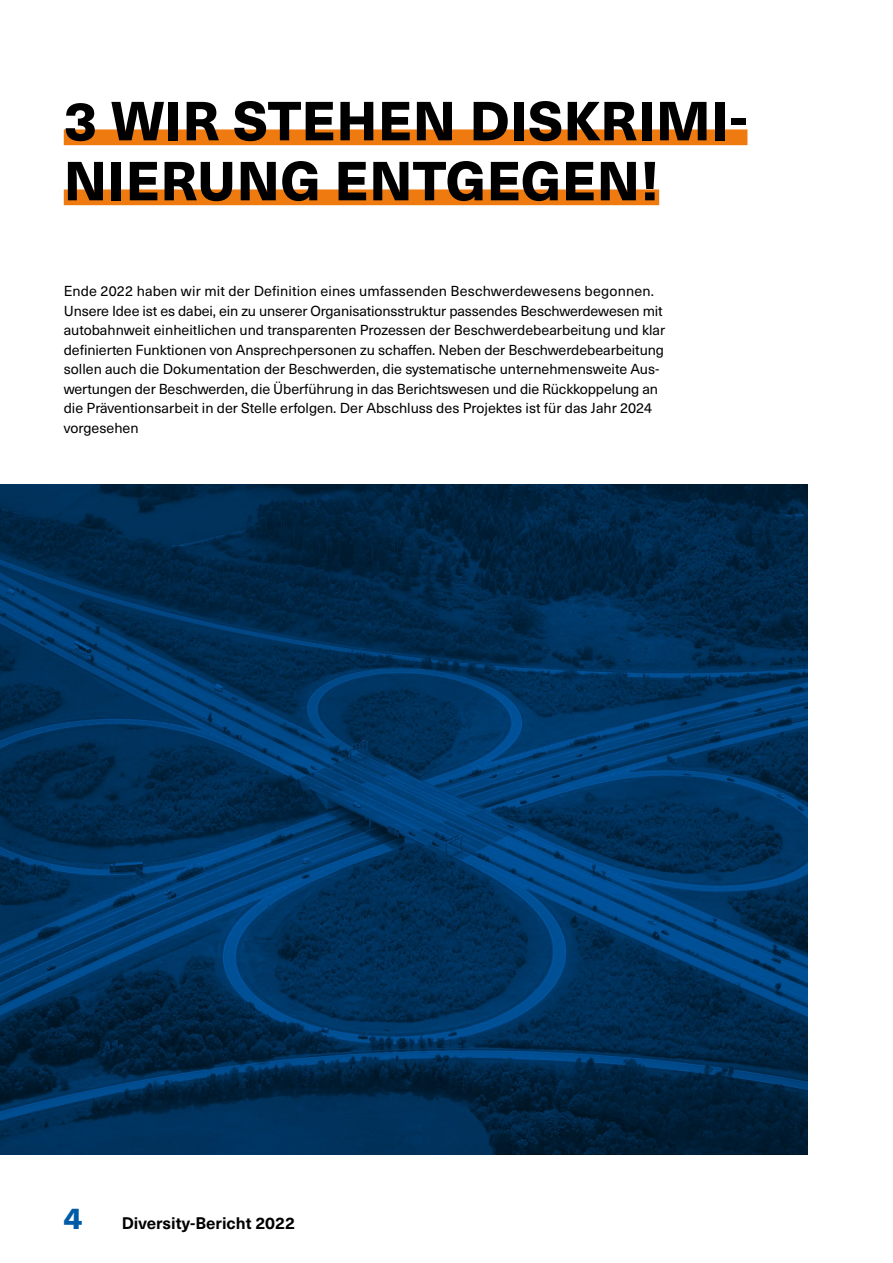
<style>
.page{position:relative;width:893px;height:1263px;background:#fff}
.page>*{position:absolute;margin:0;border:0;box-sizing:border-box;transform-origin:0 0}
.Titel_H1-Unterstrichen{font:800 54px/60px "Neue Haas Unica W1 G";letter-spacing:.01em;color:#000}
.t1{font:800 30px "Neue Haas Unica W1 G";color:#005ba6}
.t2{font:700 16.5px "Neue Haas Unica W1 G";color:#000}
.P-Fließtext{font:14.25px/19.5px "Neue Haas Unica W1 G";color:#000}
</style>
<div class="page">
<div style="left:64px;top:129px;width:683px;height:16px;background:#ef7b10"></div>
<div style="left:64px;top:189px;width:595px;height:16px;background:#ef7b10"></div>
<img style="left:0;top:485px;width:808px;height:669px">
<h1 class="Titel_H1-Unterstrichen" style="left:64px;top:88px;width:685px">3 WIR STEHEN DISKRIMI-<br>NIERUNG ENTGEGEN!</h1>
<p class="P-Fließtext" style="left:64px;top:281px;width:603px">Ende 2022 haben wir mit der Definition eines umfassenden Beschwerdewesens begonnen.<br>Unsere Idee ist es dabei, ein zu unserer Organisationsstruktur passendes Beschwerdewesen mit autobahnweit einheitlichen und transparenten Prozessen der Beschwerdebearbeitung und klar definierten Funktionen von Ansprechpersonen zu schaffen. Neben der Beschwerdebearbeitung sollen auch die Dokumentation der Beschwerden, die systematische unternehmensweite Aus&shy;wertungen der Beschwerden, die Überführung in das Berichtswesen und die Rückkoppelung an die Präventionsarbeit in der Stelle erfolgen. Der Abschluss des Projektes ist für das Jahr 2024 vorgesehen</p>
<h2 class="t1" style="left:64px;top:1195px;width:20px">4</h2>
<p class="t2" style="left:122px;top:1210px;width:175px">Diversity-Bericht 2022</p>
</div>
